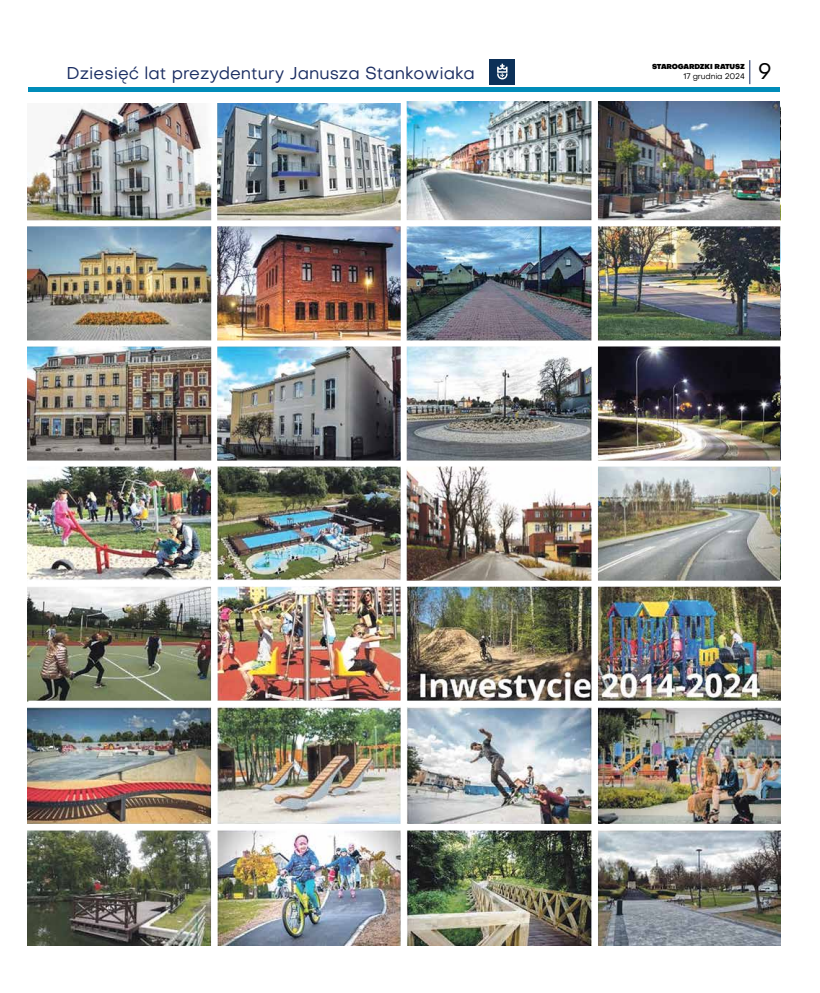
<style>
.page{position:relative;width:820px;height:993px;background:#fff}
.page>*{position:absolute;margin:0;border:0;box-sizing:border-box;transform-origin:0 0}
.t1{font:22px "Objectivity";color:#000}
.t2{font:17px "Objectivity";color:#1a2d62}
.t3{font:8px "Objectivity";letter-spacing:-.02em;color:#000}
.t4{font:900 7px "Objectivity";letter-spacing:-.02em;color:#000}
</style>
<div class="page">
<hr style="left:28px;top:87px;width:752px;height:4px;background:#008cb9">
<svg style="left:749px;top:60px;width:1px;height:24px"></svg>
<div style="left:489px;top:60px;width:25px;height:25px;background:#0c3058"></div>
<svg style="left:497px;top:64px;width:10px;height:15px"></svg>
<img style="left:27px;top:103px;width:753px;height:842px">
<img style="left:406px;top:102px;width:373px;height:478px">
<div style="left:211px;top:97px;width:6px;height:867px;background:#fff"></div>
<div style="left:400px;top:97px;width:6px;height:862px;background:#fff"></div>
<div style="left:591px;top:97px;width:6px;height:862px;background:#fff"></div>
<div style="left:17px;top:220px;width:768px;height:6px;background:#fff"></div>
<div style="left:17px;top:340px;width:768px;height:6px;background:#fff"></div>
<div style="left:17px;top:460px;width:768px;height:6px;background:#fff"></div>
<div style="left:27px;top:580px;width:768px;height:6px;background:#fff"></div>
<div style="left:28px;top:700px;width:769px;height:6px;background:#fff"></div>
<div style="left:22px;top:823px;width:768px;height:6px;background:#fff"></div>
<p class="t2" style="left:66px;top:62px;width:409px">Dziesięć lat prezydentury Janusza Stankowiaka</p>
<p class="t3" style="left:683px;top:71px;width:63px">17 grudnia 2024</p>
<p class="t1" style="left:758px;top:57px;width:15px">9</p>
<p class="t4" style="left:651px;top:61px;width:94px">STAROGARDZKI RATUSZ</p>
</div>
